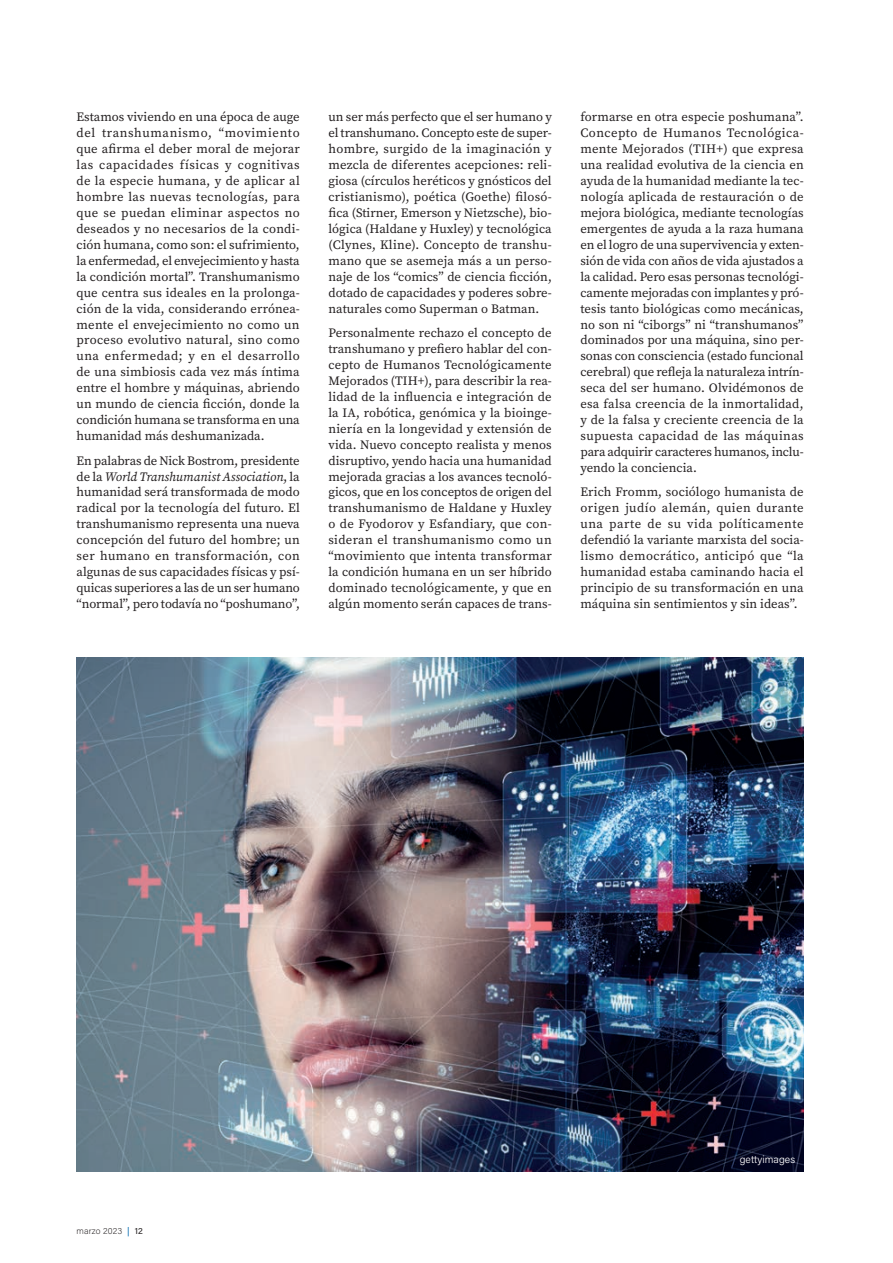
<style>
.page{position:relative;width:893px;height:1263px;background:#fff}
.page>*{position:absolute;margin:0;border:0;box-sizing:border-box;transform-origin:0 0}
.TEXTO_CORRIDO{font:12.75px/15.9px "Source Serif Variable";color:#231f20;text-align:justify}
.PIE_DE_FOTO_NEGRO{font:10.5px "Acumin Variable Concept";color:#fff}
.t1{font:9px "Acumin Variable Concept";letter-spacing:.01em;color:#231f20}
.s1{font-style:italic}
.s2{color:#0169af}
</style>
<div class="page">
<img style="left:77px;top:657px;width:727px;height:514px">
<p class="TEXTO_CORRIDO" style="left:77px;top:109px;width:225px">Estamos viviendo en una época de auge del transhumanismo, “movimiento que afirma el deber moral de mejorar las capacidades físicas y cognitivas de la especie humana, y de aplicar al hombre las nuevas tecnologías, para que se puedan eliminar aspectos no deseados y no necesarios de la condi&shy;ción humana, como son: el sufrimiento, la enfermedad, el envejecimiento y hasta la condición mortal”. Transhumanismo que centra sus ideales en la prolonga&shy;ción de la vida, considerando errónea&shy;mente el envejecimiento no como un proceso evolutivo natural, sino como una enfermedad; y en el desarrollo de una simbiosis cada vez más íntima entre el hombre y máquinas, abriendo un mundo de ciencia ficción, donde la condición humana se transforma en una humanidad más deshumanizada.</p>
<p class="TEXTO_CORRIDO" style="left:77px;top:452px;width:225px">En palabras de Nick Bostrom, presidente de la <span class="s1">World Transhumanist Association</span>, la humanidad será transformada de modo radical por la tecnología del futuro. El transhumanismo representa una nueva concepción del futuro del hombre; un ser humano en transformación, con algunas de sus capacidades físicas y psí&shy;quicas superiores a las de un ser humano “normal”, pero todavía no “poshumano”,</p>
<p class="TEXTO_CORRIDO" style="left:328px;top:109px;width:225px">un ser más perfecto que el ser humano y el transhumano. Concepto este de super&shy;hombre, surgido de la imaginación y mezcla de diferentes acepciones: reli&shy;giosa (círculos heréticos y gnósticos del cristianismo), poética (Goethe) filosó&shy;fica (Stirner, Emerson y Nietzsche), bio&shy;lógica (Haldane y Huxley) y tecnológica (Clynes, Kline). Concepto de transhu&shy;mano que se asemeja más a un perso&shy;naje de los “comics” de ciencia ficción, dotado de capacidades y poderes sobre&shy;naturales como Superman o Batman.</p>
<p class="TEXTO_CORRIDO" style="left:328px;top:325px;width:225px">Personalmente rechazo el concepto de transhumano y prefiero hablar del con&shy;cepto de Humanos Tecnológicamente Mejorados (TIH+), para describir la rea&shy;lidad de la influencia e integración de la IA, robótica, genómica y la bioinge&shy;niería en la longevidad y extensión de vida. Nuevo concepto realista y menos disruptivo, yendo hacia una humanidad mejorada gracias a los avances tecnoló&shy;gicos, que en los conceptos de origen del transhumanismo de Haldane y Huxley o de Fyodorov y Esfandiary, que con&shy;sideran el transhumanismo como un “movimiento que intenta transformar la condición humana en un ser híbrido dominado tecnológicamente, y que en algún momento serán capaces de trans-</p>
<p class="TEXTO_CORRIDO" style="left:580px;top:109px;width:225px">formarse en otra especie poshumana”.<br>Concepto de Humanos Tecnológica&shy;mente Mejorados (TIH+) que expresa una realidad evolutiva de la ciencia en ayuda de la humanidad mediante la tec&shy;nología aplicada de restauración o de mejora biológica, mediante tecnologías emergentes de ayuda a la raza humana en el logro de una supervivencia y exten&shy;sión de vida con años de vida ajustados a la calidad. Pero esas personas tecnológi&shy;camente mejoradas con implantes y pró&shy;tesis tanto biológicas como mecánicas, no son ni “ciborgs” ni “transhumanos” dominados por una máquina, sino per&shy;sonas con consciencia (estado funcional cerebral) que refleja la naturaleza intrín&shy;seca del ser humano. Olvidémonos de esa falsa creencia de la inmortalidad, y de la falsa y creciente creencia de la supuesta capacidad de las máquinas para adquirir caracteres humanos, inclu&shy;yendo la conciencia.</p>
<p class="TEXTO_CORRIDO" style="left:580px;top:484px;width:225px">Erich Fromm, sociólogo humanista de origen judío alemán, quien durante una parte de su vida políticamente defendió la variante marxista del socia&shy;lismo democrático, anticipó que “la humanidad estaba caminando hacia el principio de su transformación en una máquina sin sentimientos y sin ideas”.</p>
<p class="t1" style="left:77px;top:1225px;width:68px">marzo 2023 <span class="s2">|</span> 12</p>
<p class="PIE_DE_FOTO_NEGRO" style="left:740px;top:1152px;width:57px">gettyimages</p>
</div>
